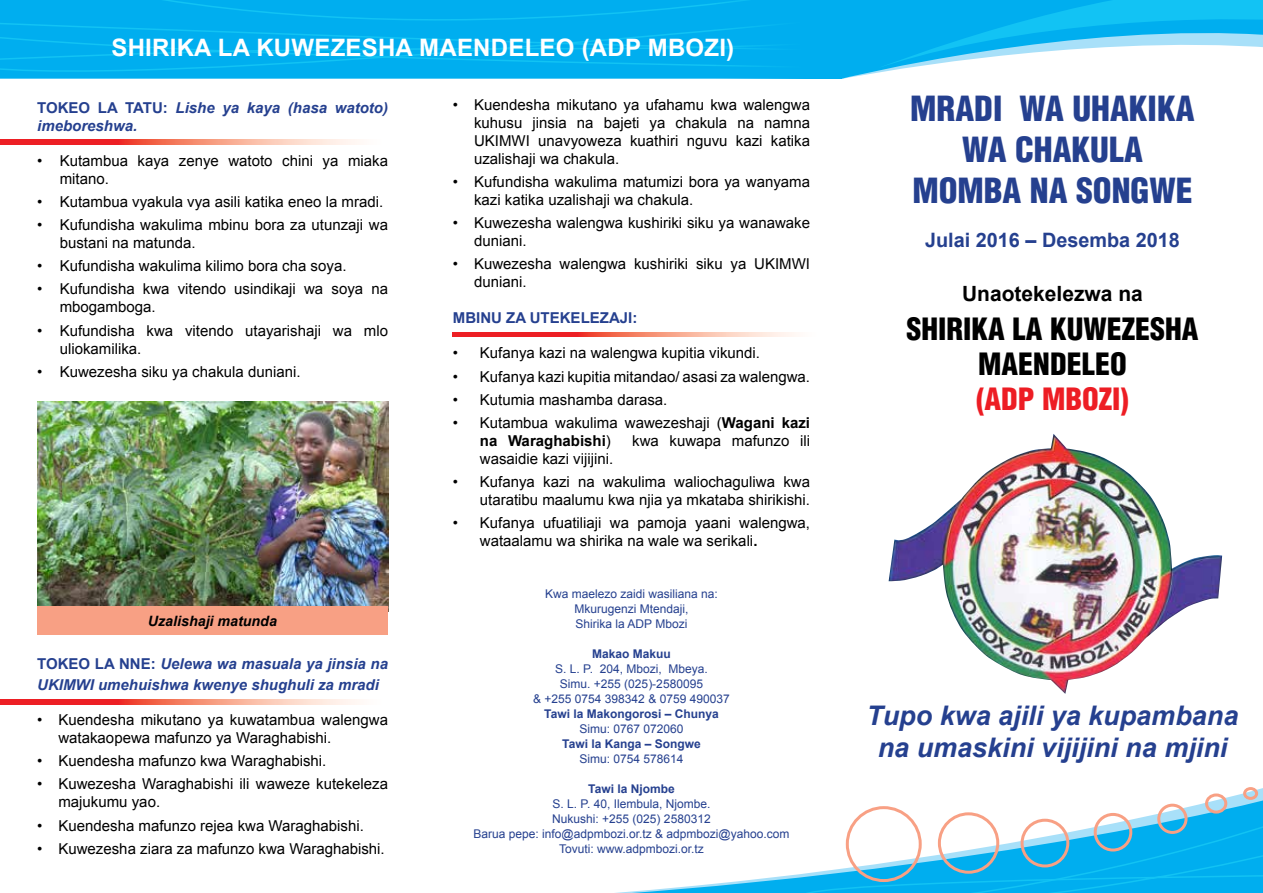
<style>
.page{position:relative;width:1263px;height:893px;background:#fff}
.page>*{position:absolute;margin:0;border:0;box-sizing:border-box;transform-origin:0 0}
.t1{font:900 condensed 33.9px/40.7px "Helvetica";color:#25408f;text-align:center}
.t2{font:900 condensed 30px/34.8px "Helvetica";color:#000;text-align:center}
.t3{font:900 condensed 30px "Helvetica";color:#ed1d24}
.t4{font:italic 700 27px/32.4px "Arial";color:#25408f;text-align:center}
.t5{font:700 24px "Arial";letter-spacing:.01em;color:#fff}
.t6{font:700 21px "Arial";color:#000}
.t7{font:700 19.8px "Arial";color:#25408f}
.t8{font:15px/18px "Arial";color:#000}
.t9{font:italic 700 15px/18px "Arial";color:#25408f}
.t10{font:700 15px "Arial";color:#25408f}
.t11{font:italic 700 14.25px "Arial";color:#000}
.t12{font:12px/15px "Arial";color:#25408f;text-align:center}
.t13{font:700 12px "Arial";color:#25408f}
.s1{font-style:normal}
.s2{font-weight:700}
</style>
<div class="page">
<img style="left:889px;top:434px;width:333px;height:260px">
<svg style="left:615px;top:797px;width:648px;height:96px"></svg>
<div style="left:938px;top:812px;width:61px;height:62px;border:3px solid #f8a084;border-radius:50%"></div>
<div style="left:1094px;top:813px;width:38px;height:38px;border:3px solid #f8a084;border-radius:50%"></div>
<div style="left:1157px;top:804px;width:30px;height:30px;border:3px solid #f8a084;border-radius:50%"></div>
<div style="left:1205px;top:793px;width:22px;height:21px;border:3px solid #f8a084;border-radius:50%"></div>
<div style="left:1243px;top:787px;width:15px;height:13px;border:3px solid #f8a084;border-radius:50%"></div>
<svg style="left:0;top:0;width:1263px;height:79px;background:#25bbf1"></svg>
<svg style="left:618px;top:821px;width:645px;height:72px"></svg>
<div style="left:846px;top:806px;width:76px;height:76px;border:3px solid #f8a084;border-radius:50%"></div>
<div style="left:716px;top:0;width:126px;height:79px;background:#00aeef"></div>
<svg style="left:0;top:140px;width:359px;height:5px;background:#f47b6f"></svg>
<svg style="left:0;top:699px;width:359px;height:5px;background:#f47b6f"></svg>
<svg style="left:453px;top:333px;width:342px;height:3px"></svg>
<img style="left:37px;top:401px;width:351px;height:205px">
<div style="left:37px;top:606px;width:351px;height:29px;background:#f8a084"></div>
<h3 class="t5" style="left:111px;top:32px;width:624px">SHIRIKA LA KUWEZESHA MAENDELEO (ADP MBOZI)</h3>
<p class="t9" style="left:37px;top:99px;width:352px"><span class="s1">TOKEO LA TATU:</span> Lishe ya kaya (hasa watoto) imeboreshwa.</p>
<p class="t8" style="left:60px;top:152px;width:330px;text-indent:-22px">• Kutambua kaya zenye watoto chini ya miaka mitano.</p>
<p class="t8" style="left:37px;top:193px;width:347px">• Kutambua vyakula vya asili katika eneo la mradi.</p>
<p class="t8" style="left:60px;top:216px;width:330px;text-indent:-22px">• Kufundisha wakulima mbinu bora za utunzaji wa bustani na matunda.</p>
<p class="t8" style="left:37px;top:257px;width:311px">• Kufundisha wakulima kilimo bora cha soya.</p>
<p class="t8" style="left:60px;top:280px;width:330px;text-indent:-22px">• Kufundisha kwa vitendo usindikaji wa soya na mbogamboga.</p>
<p class="t8" style="left:60px;top:321px;width:330px;text-indent:-22px">• Kufundisha kwa vitendo utayarishaji wa mlo uliokamilika.</p>
<p class="t8" style="left:37px;top:362px;width:265px">• Kuwezesha siku ya chakula duniani.</p>
<p class="t11" style="left:148px;top:612px;width:131px">Uzalishaji matunda</p>
<p class="t9" style="left:37px;top:654px;width:352px;line-height:21px"><span class="s1">TOKEO LA NNE:</span> Uelewa wa masuala ya jinsia na<br>UKIMWI umehuishwa kwenye shughuli za mradi</p>
<p class="t8" style="left:58px;top:711px;width:331px;text-indent:-21px">• Kuendesha mikutano ya kuwatambua walengwa watakaopewa mafunzo ya Waraghabishi.</p>
<p class="t8" style="left:37px;top:752px;width:291px">• Kuendesha mafunzo kwa Waraghabishi.</p>
<p class="t8" style="left:58px;top:775px;width:331px;text-indent:-21px">• Kuwezesha Waraghabishi ili waweze kutekeleza majukumu yao.</p>
<p class="t8" style="left:37px;top:816px;width:328px">• Kuendesha mafunzo rejea kwa Waraghabishi.</p>
<p class="t8" style="left:37px;top:839px;width:349px">• Kuwezesha ziara za mafunzo kwa Waraghabishi.</p>
<p class="t8" style="left:474px;top:96px;width:337px;text-align:justify;text-indent:-21px">• Kuendesha mikutano ya ufahamu kwa walengwa kuhusu jinsia na bajeti ya chakula na namna UKIMWI unavyoweza kuathiri nguvu kazi katika uzalishaji wa chakula.</p>
<p class="t8" style="left:474px;top:173px;width:337px;text-indent:-21px">• Kufundisha wakulima matumizi bora ya wanyama kazi katika uzalishaji wa chakula.</p>
<p class="t8" style="left:474px;top:214px;width:337px;text-indent:-21px">• Kuwezesha walengwa kushiriki siku ya wanawake duniani.</p>
<p class="t8" style="left:474px;top:255px;width:337px;text-indent:-21px">• Kuwezesha walengwa kushiriki siku ya UKIMWI duniani.</p>
<p class="t10" style="left:453px;top:308px;width:186px">MBINU ZA UTEKELEZAJI:</p>
<p class="t8" style="left:453px;top:344px;width:309px">• Kufanya kazi na walengwa kupitia vikundi.</p>
<p class="t8" style="left:453px;top:367px;width:359px">• Kufanya kazi kupitia mitandao/ asasi za walengwa.</p>
<p class="t8" style="left:453px;top:391px;width:216px">• Kutumia mashamba darasa.</p>
<p class="t8" style="left:480px;top:414px;width:332px;text-indent:-27px">• Kutambua wakulima wawezeshaji (<span class="s2">Wagani kazi na Waraghabishi</span>)</p>
<p class="t8" style="left:632px;top:432px;width:179px">kwa kuwapa mafunzo ili</p>
<p class="t8" style="left:480px;top:450px;width:135px">wasaidie kazi vijijini.</p>
<p class="t8" style="left:453px;top:473px;width:359px;text-align:right">• Kufanya kazi na wakulima waliochaguliwa kwa utaratibu maalumu kwa njia ya mkataba shirikishi.</p>
<p class="t8" style="left:480px;top:514px;width:332px;text-indent:-27px">• Kufanya ufuatiliaji wa pamoja yaani walengwa, wataalamu wa shirika na wale wa serikali<span class="s2">.</span></p>
<p class="t12" style="left:545px;top:586px;width:174px">Kwa maelezo zaidi wasiliana na:<br>Mkurugenzi Mtendaji,<br>Shirika la ADP Mbozi</p>
<p class="t13" style="left:592px;top:646px;width:80px">Makao Makuu</p>
<p class="t12" style="left:533px;top:661px;width:198px">S. L. P. 204, Mbozi, Mbeya.<br>Simu. +255 (025)-2580095<br>&amp; +255 0754 398342 &amp; 0759 490037</p>
<p class="t13" style="left:544px;top:706px;width:176px">Tawi la Makongorosi – Chunya</p>
<p class="t12" style="left:579px;top:721px;width:106px">Simu: 0767 072060</p>
<p class="t13" style="left:562px;top:736px;width:140px">Tawi la Kanga – Songwe</p>
<p class="t12" style="left:579px;top:751px;width:106px">Simu: 0754 578614</p>
<p class="t13" style="left:588px;top:781px;width:88px">Tawi la Njombe</p>
<p class="t12" style="left:473px;top:796px;width:317px">S. L. P. 40, Ilembula, Njombe.<br>Nukushi: +255 (025) 2580312<br>Barua pepe: info@adpmbozi.or.tz &amp; adpmbozi@yahoo.com Tovuti: www.adpmbozi.or.tz</p>
<h1 class="t1" style="left:910px;top:88px;width:286px">MRADI WA UHAKIKA<br>WA CHAKULA<br>MOMBA NA SONGWE</h1>
<h3 class="t7" style="left:925px;top:227px;width:256px">Julai 2016 – Desemba 2018</h3>
<h3 class="t6" style="left:962px;top:280px;width:182px">Unaotekelezwa na</h3>
<h2 class="t2" style="left:906px;top:311px;width:293px">SHIRIKA LA KUWEZESHA<br>MAENDELEO</h2>
<h2 class="t3" style="left:976px;top:380px;width:154px">(ADP MBOZI)</h2>
<h3 class="t4" style="left:867px;top:700px;width:373px">Tupo kwa ajili ya kupambana na umaskini vijijini na mjini</h3>
</div>
